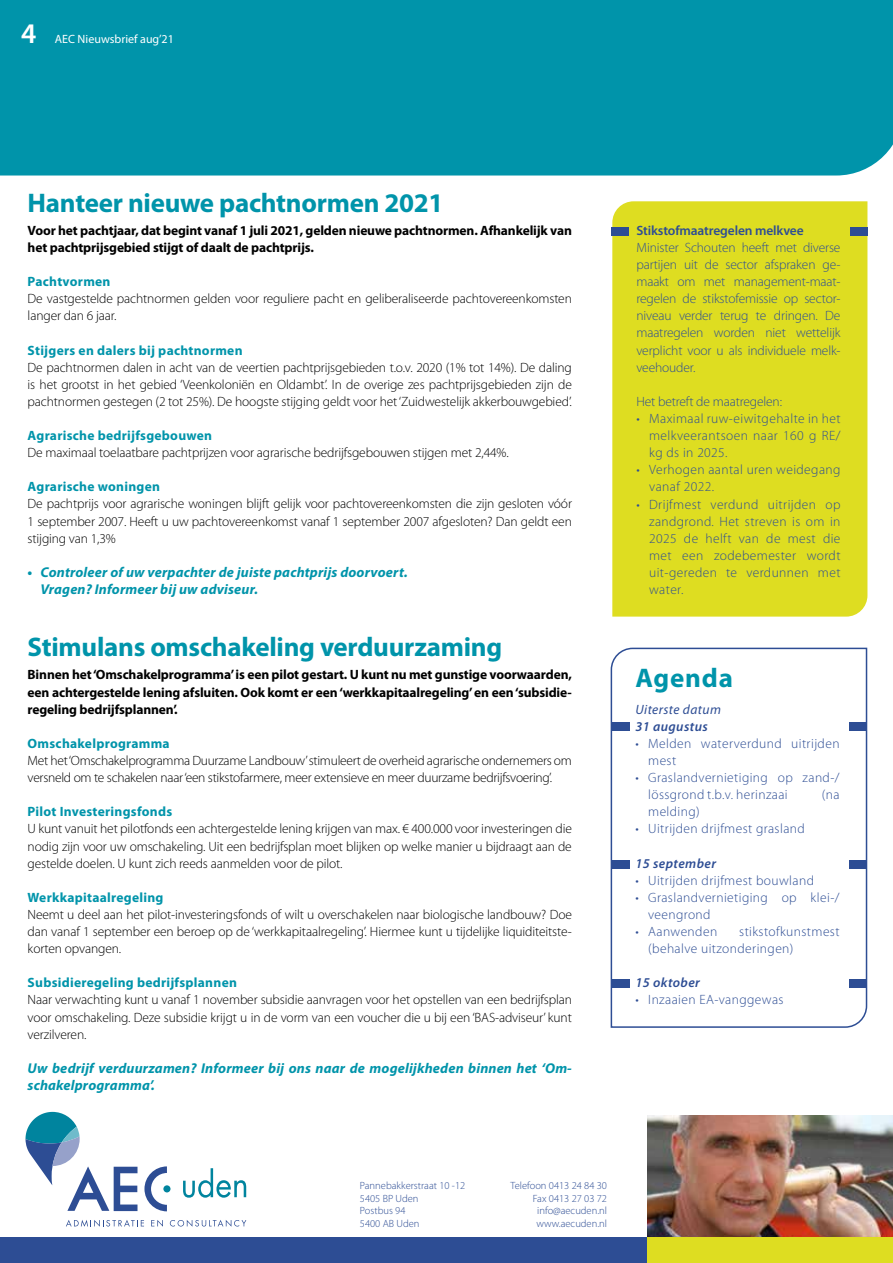
<style>
.page{position:relative;width:893px;height:1263px;background:#fff}
.page>*{position:absolute;margin:0;border:0;box-sizing:border-box;transform-origin:0 0}
.t1{font:600 28.5px "Myriad Pro";color:#fff}
.t2{font:700 27px "Myriad Pro";letter-spacing:-.01em;color:#0094aa}
.t3{font:italic 700 14.25px/17.1px "Myriad Pro";letter-spacing:.01em;color:#0094aa}
.t4{font:300 13.5px/17.1px "Myriad Pro";letter-spacing:-.01em;color:#000;text-align:justify}
.t5{font:300 13.5px/17.1px "Myriad Pro";letter-spacing:.03em;color:#2d4d94}
.t6{font:700 13.5px/17.1px "Myriad Pro";letter-spacing:-.01em;color:#000}
.t7{font:700 13.5px "Myriad Pro";letter-spacing:.02em;color:#0094aa}
.t8{font:italic 600 13.5px "Myriad Pro";letter-spacing:.03em;color:#2d4d94}
.t9{font:600 13.5px "Myriad Pro";letter-spacing:-.01em;color:#2d4d94}
.t10{font:300 13.5px "Myriad Pro";letter-spacing:-.01em;color:#2d4d94}
.t11{font:italic 13.5px "Myriad Pro";letter-spacing:.03em;color:#2d4d94}
.t12{font:12px "Myriad Pro";color:#fff}
.t13{font:300 10.5px/12.6px "Myriad Pro";color:#2d4d94}
</style>
<div class="page">
<img style="left:648px;top:1116px;width:245px;height:121px">
<div style="left:0;top:0;width:893px;height:175px;background:#0094aa"></div>
<div style="left:0;top:1237px;width:648px;height:26px;background:#2d4d94"></div>
<div style="left:648px;top:1237px;width:245px;height:26px;background:#dedd21"></div>
<div style="left:612px;top:201px;width:255px;height:416px;background:#dedd21"></div>
<svg style="left:610px;top:647px;width:258px;height:381px"></svg>
<div style="left:612px;top:227px;width:17px;height:8px;background:#2d4d94"></div>
<div style="left:850px;top:227px;width:17px;height:8px;background:#2d4d94"></div>
<div style="left:849px;top:723px;width:17px;height:8px;background:#2d4d94"></div>
<div style="left:849px;top:860px;width:17px;height:8px;background:#2d4d94"></div>
<div style="left:849px;top:979px;width:17px;height:8px;background:#2d4d94"></div>
<div style="left:612px;top:723px;width:17px;height:8px;background:#2d4d94"></div>
<div style="left:612px;top:860px;width:17px;height:8px;background:#2d4d94"></div>
<div style="left:612px;top:979px;width:17px;height:8px;background:#2d4d94"></div>
<svg style="left:144px;top:1166px;width:23px;height:45px"></svg>
<svg style="left:66px;top:1220px;width:78px;height:7px"></svg>
<svg style="left:151px;top:1220px;width:12px;height:7px"></svg>
<svg style="left:170px;top:1220px;width:76px;height:7px"></svg>
<div style="left:163px;top:1185px;width:7px;height:7px;background:#00849e;border-radius:50%"></div>
<svg style="left:26px;top:1112px;width:111px;height:99px"></svg>
<svg style="left:183px;top:1168px;width:63px;height:30px"></svg>
<h1 class="t1" style="left:21px;top:17px;width:17px">4</h1>
<p class="t12" style="left:55px;top:32px;width:121px">AEC Nieuwsbrief aug’21</p>
<h2 class="t2" style="left:28px;top:187px;width:417px">Hanteer nieuwe pachtnormen 2021</h2>
<p class="t6" style="left:28px;top:222px;width:546px">Voor het pachtjaar, dat begint vanaf 1 juli 2021, gelden nieuwe pachtnormen. Afhankelijk van het pachtprijsgebied stijgt of daalt de pachtprijs.</p>
<p class="t7" style="left:28px;top:274px;width:84px">Pachtvormen</p>
<p class="t4" style="left:28px;top:290px;width:546px">De vastgestelde pachtnormen gelden voor reguliere pacht en geliberaliseerde pachtovereenkomsten langer dan 6 jaar.</p>
<p class="t7" style="left:28px;top:342px;width:216px">Stijgers en dalers bij pachtnormen</p>
<p class="t4" style="left:28px;top:359px;width:546px">De pachtnormen dalen in acht van de veertien pachtprijsgebieden t.o.v. 2020 (1% tot 14%). De daling is het grootst in het gebied ‘Veenkoloniën en Oldambt’. In de overige zes pachtprijsgebieden zijn de pachtnormen gestegen (2 tot 25%). De hoogste stijging geldt voor het ‘Zuidwestelijk akkerbouwgebied’.</p>
<p class="t7" style="left:28px;top:428px;width:186px">Agrarische bedrijfsgebouwen</p>
<p class="t4" style="left:28px;top:444px;width:483px">De maximaal toelaatbare pachtprijzen voor agrarische bedrijfsgebouwen stijgen met 2,44%.</p>
<p class="t7" style="left:28px;top:479px;width:134px">Agrarische woningen</p>
<p class="t4" style="left:28px;top:496px;width:546px">De pachtprijs voor agrarische woningen blijft gelijk voor pachtovereenkomsten die zijn gesloten vóór 1 september 2007. Heeft u uw pachtovereenkomst vanaf 1 september 2007 afgesloten? Dan geldt een stijging van 1,3%</p>
<p class="t3" style="left:40px;top:564px;width:369px;text-indent:-13px">• Controleer of uw verpachter de juiste pachtprijs doorvoert.<br>Vragen? Informeer bij uw adviseur.</p>
<h2 class="t2" style="left:28px;top:632px;width:476px">Stimulans omschakeling verduurzaming</h2>
<p class="t6" style="left:28px;top:666px;width:546px;text-align:justify">Binnen het ‘Omschakelprogramma’ is een pilot gestart. U kunt nu met gunstige voorwaarden, een achtergestelde lening afsluiten. Ook komt er een ‘werkkapitaalregeling’ en een ‘subsidie&shy;regeling bedrijfsplannen’.</p>
<p class="t7" style="left:28px;top:736px;width:144px">Omschakelprogramma</p>
<p class="t4" style="left:28px;top:752px;width:546px">Met het ‘Omschakelprogramma Duurzame Landbouw’stimuleert de overheid agrarische ondernemers om versneld om te schakelen naar ‘een stikstofarmere, meer extensieve en meer duurzame bedrijfsvoering’.</p>
<p class="t7" style="left:28px;top:804px;width:146px">Pilot Investeringsfonds</p>
<p class="t4" style="left:28px;top:820px;width:546px">U kunt vanuit het pilotfonds een achtergestelde lening krijgen van max. € 400.000 voor investeringen die nodig zijn voor uw omschakeling. Uit een bedrijfsplan moet blijken op welke manier u bijdraagt aan de gestelde doelen. U kunt zich reeds aanmelden voor de pilot.</p>
<p class="t7" style="left:28px;top:890px;width:137px">Werkkapitaalregeling</p>
<p class="t4" style="left:28px;top:906px;width:546px">Neemt u deel aan het pilot-investeringsfonds of wilt u overschakelen naar biologische landbouw? Doe dan vanaf 1 september een beroep op de ‘werkkapitaalregeling’. Hiermee kunt u tijdelijke liquiditeitste&shy;korten opvangen.</p>
<p class="t7" style="left:28px;top:975px;width:211px">Subsidieregeling bedrijfsplannen</p>
<p class="t4" style="left:28px;top:991px;width:546px">Naar verwachting kunt u vanaf 1 november subsidie aanvragen voor het opstellen van een bedrijfsplan voor omschakeling. Deze subsidie krijgt u in de vorm van een voucher die u bij een ‘BAS-adviseur’ kunt verzilveren.</p>
<p class="t3" style="left:28px;top:1060px;width:546px">Uw bedrijf verduurzamen? Informeer bij ons naar de mogelijkheden binnen het ‘Om&shy;schakelprogramma’.</p>
<p class="t9" style="left:636px;top:223px;width:169px">Stikstofmaatregelen melkvee</p>
<p class="t5" style="left:636px;top:239px;width:206px;text-align:justify">Minister Schouten heeft met diverse partijen uit de sector afspraken ge&shy;maakt om met management-maat&shy;regelen de stikstofemissie op sector&shy;niveau verder terug te dringen. De maatregelen worden niet wettelijk verplicht voor u als individuele melk&shy;veehouder.</p>
<p class="t10" style="left:636px;top:394px;width:147px">Het betreft de maatregelen:</p>
<p class="t5" style="left:649px;top:410px;width:193px;text-align:justify;text-indent:-13px">• Maximaal ruw-eiwitgehalte in het melkveerantsoen naar 160 g RE/ kg ds in 2025.</p>
<p class="t5" style="left:649px;top:461px;width:193px;text-indent:-13px">• Verhogen aantal uren weidegang vanaf 2022.</p>
<p class="t5" style="left:649px;top:496px;width:193px;text-align:justify;text-indent:-13px">• Drijfmest verdund uitrijden op zandgrond. Het streven is om in 2025 de helft van de mest die met een zodebemester wordt uit-gereden te verdunnen met water.</p>
<h2 class="t2" style="left:635px;top:663px;width:99px">Agenda</h2>
<p class="t11" style="left:635px;top:702px;width:87px">Uiterste datum</p>
<p class="t8" style="left:635px;top:719px;width:74px">31 augustus</p>
<p class="t5" style="left:648px;top:735px;width:193px;text-indent:-13px">• Melden waterverdund uitrijden mest</p>
<p class="t5" style="left:648px;top:769px;width:193px;text-indent:-13px">• Graslandvernietiging op zand-/ lössgrond t.b.v. herinzaai</p>
<p class="t5" style="left:822px;top:786px;width:19px">(na</p>
<p class="t5" style="left:648px;top:803px;width:53px">melding)</p>
<p class="t5" style="left:635px;top:820px;width:171px">• Uitrijden drijfmest grasland</p>
<p class="t8" style="left:635px;top:856px;width:82px">15 september</p>
<p class="t5" style="left:635px;top:872px;width:180px">• Uitrijden drijfmest bouwland</p>
<p class="t5" style="left:648px;top:889px;width:193px;text-indent:-13px">• Graslandvernietiging op klei-/ veengrond</p>
<p class="t5" style="left:635px;top:923px;width:83px">• Aanwenden</p>
<p class="t5" style="left:648px;top:923px;width:193px;text-indent:91px">stikstofkunstmest (behalve uitzonderingen)</p>
<p class="t8" style="left:635px;top:975px;width:66px">15 oktober</p>
<p class="t5" style="left:635px;top:992px;width:150px">• Inzaaien EA-vanggewas</p>
<p class="t13" style="left:360px;top:1179px;width:107px">Pannebakkerstraat 10 -12<br>5405 BP Uden<br>Postbus 94<br>5400 AB Uden</p>
<p class="t13" style="left:511px;top:1179px;width:98px;text-align:right">Telefoon 0413 24 84 30<br>Fax 0413 27 03 72 info@aecuden.nl www.aecuden.nl</p>
</div>
